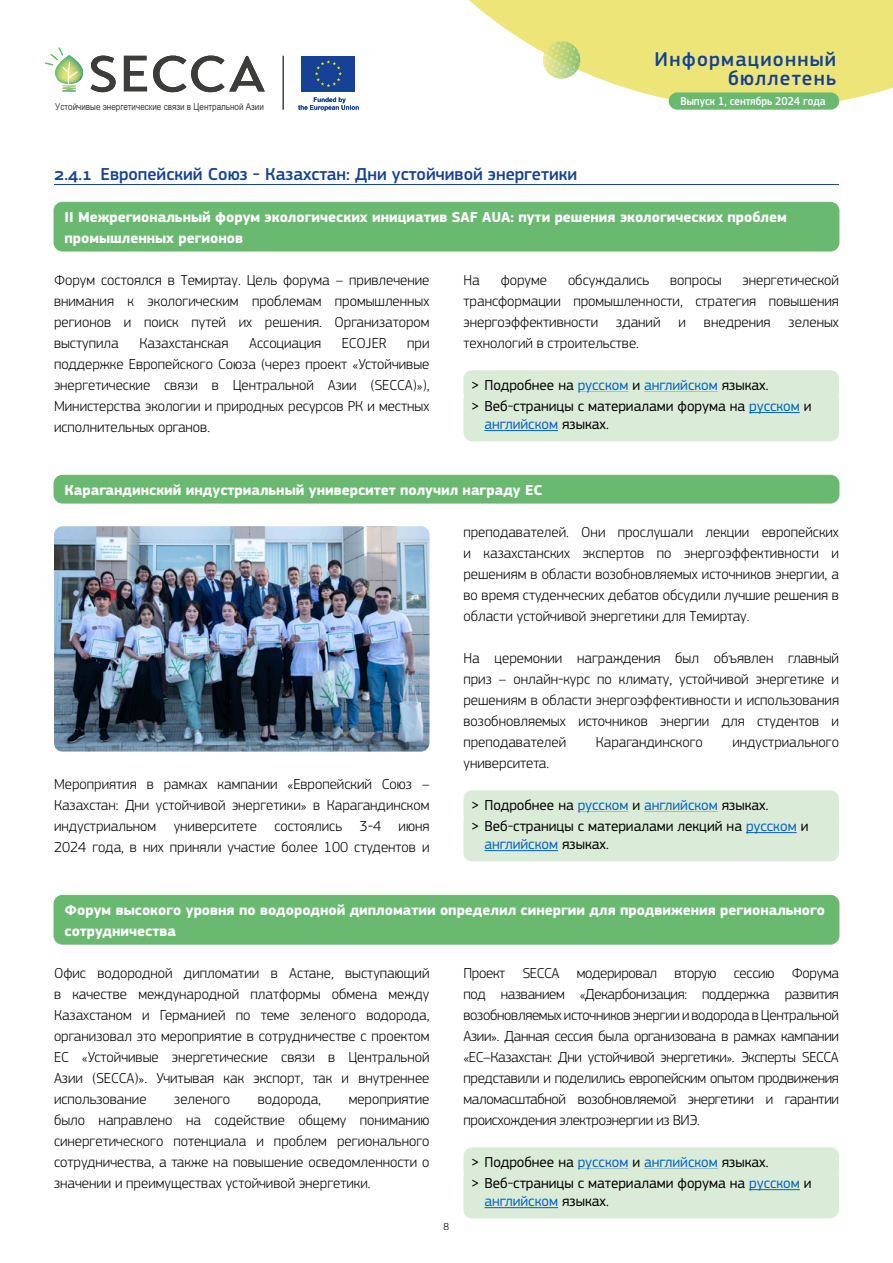
<style>
.page{position:relative;width:893px;height:1263px;background:#fff}
.page>*{position:absolute;margin:0;border:0;box-sizing:border-box;transform-origin:0 0}
.t1{font:500 20.85px/19.2px "EC Square Sans Pro";letter-spacing:.06em;color:#164194;text-align:right}
.t2{font:500 18px "EC Square Sans Pro";color:#164194}
.t3{font:300 15px/21px "EC Square Sans Pro";color:#000;text-align:justify}
.t4{font:15px/18px "EC Square Sans Pro";color:#000}
.Bold_Vert{font:700 15px/21px "EC Square Sans Pro";color:#fff}
.t5{font:500 11.85px "EC Square Sans Pro";color:#fff;scale:.91 1}
.t6{font:300 10.5px "EC Square Sans Pro";color:#000}
.t7{font:9.3px "Arial";color:#3c3c3b;scale:.87 1}
.s1{color:#0563c1}
</style>
<div class="page">
<svg style="left:469px;top:0;width:424px;height:108px;fill:#ede577"></svg>
<svg style="left:543px;top:41px;width:37px;height:38px"></svg>
<div style="left:669px;top:92px;width:170px;height:18px;background:#6ab971;border-radius:9px"></div>
<div style="left:301px;top:56px;width:54px;height:36px;background:#164194"></div>
<svg style="left:315px;top:60px;width:27px;height:27px"></svg>
<svg style="left:298px;top:97px;width:61px;height:14px"></svg>
<hr style="left:283px;top:56px;width:1px;height:54px;background:#3c3c3b">
<svg style="left:91px;top:56px;width:25px;height:36px"></svg>
<svg style="left:124px;top:56px;width:23px;height:35px"></svg>
<svg style="left:153px;top:56px;width:112px;height:36px"></svg>
<svg style="left:45px;top:47px;width:38px;height:44px"></svg>
<hr style="left:54px;top:184px;width:785px;height:1px;background:#164194">
<div style="left:54px;top:202px;width:785px;height:49px;background:#6ab971;border-radius:9px"></div>
<div style="left:54px;top:202px;width:785px;height:49px;border:1px solid #6ab971;border-radius:9px"></div>
<div style="left:463px;top:370px;width:376px;height:32px;background:#daebd7;border-radius:9px"></div>
<div style="left:463px;top:391px;width:376px;height:50px;background:#daebd7;border-radius:9px"></div>
<hr style="left:749px;top:412px;width:51px;height:1px;background:#0563c1">
<hr style="left:484px;top:430px;width:74px;height:1px;background:#0563c1">
<div style="left:54px;top:475px;width:785px;height:28px;background:#6ab971;border-radius:9px"></div>
<div style="left:54px;top:475px;width:785px;height:28px;border:1px solid #6ab971;border-radius:9px"></div>
<img style="left:54px;top:526px;width:375px;height:225px">
<div style="left:463px;top:790px;width:376px;height:32px;background:#daebd7;border-radius:9px"></div>
<div style="left:463px;top:811px;width:376px;height:50px;background:#daebd7;border-radius:9px"></div>
<hr style="left:746px;top:832px;width:51px;height:1px;background:#0563c1">
<hr style="left:484px;top:850px;width:74px;height:1px;background:#0563c1">
<div style="left:54px;top:895px;width:785px;height:49px;background:#6ab971;border-radius:9px"></div>
<div style="left:54px;top:895px;width:785px;height:49px;border:1px solid #6ab971;border-radius:9px"></div>
<div style="left:463px;top:1147px;width:376px;height:32px;background:#daebd7;border-radius:9px"></div>
<div style="left:463px;top:1168px;width:376px;height:50px;background:#daebd7;border-radius:9px"></div>
<hr style="left:749px;top:1189px;width:51px;height:1px;background:#0563c1">
<hr style="left:484px;top:1207px;width:74px;height:1px;background:#0563c1">
<p class="t7" style="left:55px;top:100px;width:241px">Устойчивые энергетические связи в Центральной Азии</p>
<h1 class="t1" style="left:655px;top:50px;width:183px">Информационный бюллетень</h1>
<p class="t5" style="left:680px;top:94px;width:161px">Выпуск 1, сентябрь 2024 года</p>
<p class="t2" style="left:54px;top:164px;width:525px">2.4.1 Европейский Cоюз - Казахстан: Дни устойчивой энергетики</p>
<p class="Bold_Vert" style="left:64px;top:207px;width:724px">II Межрегиональный форум экологических инициатив SAF AUA: пути решения экологических проблем промышленных регионов</p>
<p class="t3" style="left:54px;top:269px;width:377px">Форум состоялся в Темиртау. Цель форума – привлечение внимания к экологическим проблемам промышленных регионов и поиск путей их решения. Организатором выступила</p>
<p class="t3" style="left:463px;top:269px;width:18px">На</p>
<p class="t3" style="left:501px;top:269px;width:48px">форуме</p>
<p class="t3" style="left:568px;top:269px;width:83px">обсуждались</p>
<p class="t3" style="left:670px;top:269px;width:53px">вопросы</p>
<p class="t3" style="left:463px;top:269px;width:377px;text-indent:279px">энергетической трансформации промышленности, стратегия повышения энергоэффективности зданий и внедрения зеленых технологий в строительстве.</p>
<p class="t4" style="left:471px;top:376px;width:299px">&gt; Подробнее на <span class="s1">русском</span> и <span class="s1">английском</span> языках.</p>
<p class="t4" style="left:484px;top:397px;width:329px;text-indent:-13px">&gt; Веб-страницы с материалами форума на <span class="s1">русском</span> и <span class="s1">английском</span> языках.</p>
<p class="t3" style="left:139px;top:332px;width:91px">Казахстанская</p>
<p class="t3" style="left:249px;top:332px;width:74px">Ассоциация</p>
<p class="t3" style="left:342px;top:332px;width:46px">ECOJER</p>
<p class="t3" style="left:54px;top:332px;width:377px;text-indent:353px">при поддержке Европейского Союза (через проект «Устойчивые энергетические связи в Центральной Азии (SECCA)»), Министерства экологии и природных ресурсов РК и местных исполнительных органов.</p>
<p class="Bold_Vert" style="left:64px;top:480px;width:479px">Карагандинский индустриальный университет получил награду ЕС</p>
<p class="t3" style="left:54px;top:773px;width:377px">Мероприятия в рамках кампании «Европейский Союз – Казахстан: Дни устойчивой энергетики» в Карагандинском индустриальном университете состоялись 3-4 июня 2024 года, в них приняли участие более 100 студентов и</p>
<p class="t3" style="left:463px;top:521px;width:377px">преподавателей. Они прослушали лекции европейских и казахстанских экспертов по энергоэффективности и решениям в области возобновляемых источников энергии, а во время студенческих дебатов обсудили лучшие решения в области устойчивой энергетики для Темиртау.</p>
<p class="t3" style="left:463px;top:647px;width:377px">На церемонии награждения был объявлен главный приз – онлайн-курс по климату, устойчивой энергетике и решениям в области энергоэффективности и использования возобновляемых источников энергии для студентов и преподавателей</p>
<p class="t3" style="left:596px;top:731px;width:109px">Карагандинского</p>
<p class="t3" style="left:732px;top:731px;width:108px">индустриального</p>
<p class="t3" style="left:463px;top:752px;width:87px">университета.</p>
<p class="t4" style="left:471px;top:796px;width:299px">&gt; Подробнее на <span class="s1">русском</span> и <span class="s1">английском</span> языках.</p>
<p class="t4" style="left:484px;top:817px;width:325px;text-indent:-14px">&gt; Веб-страницы с материалами лекций на <span class="s1">русском</span> и <span class="s1">английском</span> языках.</p>
<p class="Bold_Vert" style="left:64px;top:900px;width:762px">Форум высокого уровня по водородной дипломатии определил синергии для продвижения регионального сотрудничества</p>
<p class="t3" style="left:54px;top:962px;width:377px">Офис водородной дипломатии в Астане, выступающий в качестве международной платформы обмена между Казахстаном и Германией по теме зеленого водорода, организовал это мероприятие в сотрудничестве с проектом ЕС «Устойчивые энергетические связи в Центральной Азии (SECCA)». Учитывая как экспорт, так и внутреннее использование</p>
<p class="t3" style="left:463px;top:962px;width:377px">Проект SECCA модерировал вторую сессию Форума под названием «Декарбонизация: поддержка развития возобновляемых источников энергии и водорода в Центральной Азии». Данная сессия была организована в рамках кампании «ЕС–Казахстан: Дни устойчивой энергетики». Эксперты SECCA представили и поделились европейским опытом продвижения маломасштабной возобновляемой энергетики и гарантии происхождения электроэнергии из ВИЭ.</p>
<p class="t4" style="left:471px;top:1153px;width:299px">&gt; Подробнее на <span class="s1">русском</span> и <span class="s1">английском</span> языках.</p>
<p class="t4" style="left:484px;top:1174px;width:329px;text-indent:-13px">&gt; Веб-страницы с материалами форума на <span class="s1">русском</span> и <span class="s1">английском</span> языках.</p>
<p class="t3" style="left:174px;top:1088px;width:57px">зеленого</p>
<p class="t3" style="left:258px;top:1088px;width:65px">водорода,</p>
<p class="t3" style="left:54px;top:1088px;width:377px;text-indent:295px">мероприятие было направлено на содействие общему пониманию синергетического потенциала и проблем регионального сотрудничества, а также на повышение осведомленности о значении и преимуществах устойчивой энергетики.</p>
<p class="t6" style="left:444px;top:1220px;width:7px">8</p>
</div>
